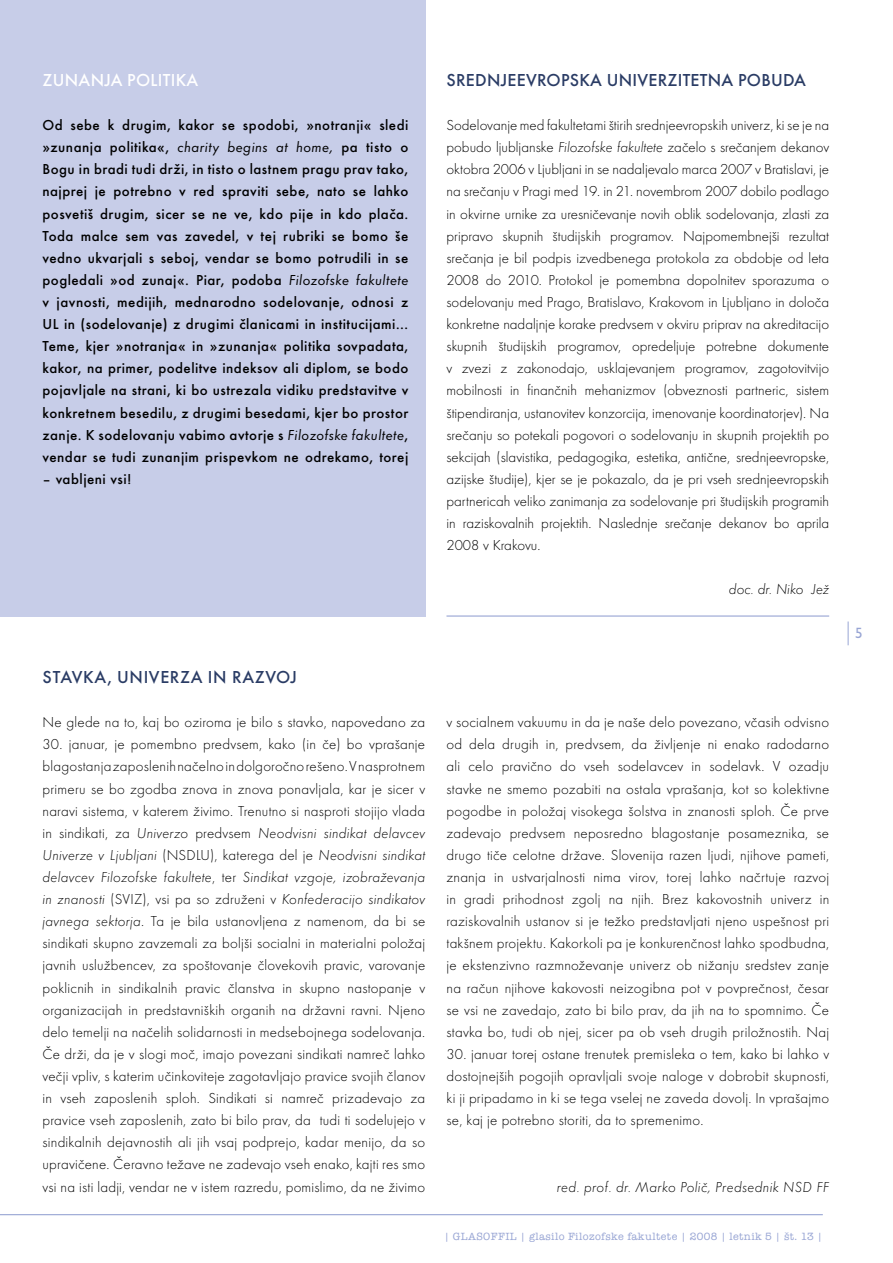
<style>
.page{position:relative;width:893px;height:1263px;background:#fff}
.page>*{position:absolute;margin:0;border:0;box-sizing:border-box;transform-origin:0 0}
.t1{font:500 18px "Futura TEE";letter-spacing:.015em;color:#2a3c65}
.t2{font:500 18px "Futura TEE";letter-spacing:.035em;color:#2a3c65}
.t3{font:500 18px "Futura TEE";letter-spacing:.015em;color:#fff}
.t4{font:15px/22px "Futura TEE Ligh";letter-spacing:.015em;color:#000;text-align:justify}
.t5{font:500 15px/22px "Futura TEE";letter-spacing:.03em;color:#000;text-align:justify}
.t6{font:15px/22px "Futura TEE Ligh Obli";letter-spacing:.015em;color:#000;text-align:justify}
.t7{font:15px "Gill Sans Roman";color:#98a5d4}
.t8{font:500 10.8px "American Typ Itc DEE";letter-spacing:.035em;color:#98a5d4}
.s1{font-family:"Futura TEE Book Obli";font-weight:400}
.s2{font-family:"Futura TEE Ligh Obli"}
.s3{font-family:"Futura TEE Ligh"}
</style>
<div class="page">
<div style="left:0;top:0;width:425px;height:617px;background:#c7cde8"></div>
<hr style="left:0;top:1214px;width:823px;height:1px;background:#98a5d4">
<svg style="left:848px;top:621px;width:1px;height:24px"></svg>
<hr style="left:446px;top:615px;width:383px;height:2px;background:#98a5d4">
<p class="t3" style="left:43px;top:69px;width:157px">Zunanja po litika</p>
<p class="t5" style="left:43px;top:114px;width:367px">Od sebe k drugim, kakor se spodobi, »notranji« sledi »zunanja politika«, <span class="s1">charity begins at home,</span> pa tisto o Bogu in bradi tudi drži, in tisto o lastnem pragu prav tako, najprej je potrebno v red spraviti sebe, nato se lahko posvetiš drugim, sicer se ne ve, kdo pije in kdo plača.<br>Toda malce sem vas zavedel, v tej rubriki se bomo še vedno ukvarjali s seboj, vendar se bomo potrudili in se pogledali »od zunaj«. Piar, podoba <span class="s1">Filozofske fakultete </span>v javnosti, medijih, mednarodno sodelovanje, odnosi z UL in (sodelovanje) z drugimi članicami in institucijami… Teme, kjer »notranja« in »zunanja« politika sovpadata, kakor, na primer, podelitve indeksov ali diplom, se bodo pojavljale na strani, ki bo ustrezala vidiku predstavitve v konkretnem besedilu, z drugimi besedami, kjer bo prostor zanje. K sodelovanju vabimo avtorje s <span class="s1">Filozofske fakultete</span>, vendar se tudi zunanjim prispevkom ne odrekamo, torej</p>
<p class="t5" style="left:43px;top:468px;width:91px">– vabljeni vsi!</p>
<p class="t1" style="left:447px;top:69px;width:361px">Srednjeevro pska un iverzitetna po buda</p>
<p class="t4" style="left:446px;top:114px;width:384px">Sodelovanje med fakultetami štirih srednjeevropskih univerz, ki se je na pobudo ljubljanske <span class="s2">Filozofske fakultete</span> začelo s srečanjem dekanov oktobra 2006 v Ljubljani in se nadaljevalo marca 2007 v Bratislavi, je na srečanju v Pragi med 19. in 21. novembrom 2007 dobilo podlago in okvirne urnike za uresničevanje novih oblik sodelovanja, zlasti za pripravo skupnih študijskih programov. Najpomembnejši rezultat srečanja je bil podpis izvedbenega protokola za obdobje od leta 2008 do 2010. Protokol je pomembna dopolnitev sporazuma o sodelovanju med Prago, Bratislavo, Krakovom in Ljubljano in določa konkretne nadaljnje korake predvsem v okviru priprav na akreditacijo skupnih študijskih programov, opredeljuje potrebne dokumente v zvezi z zakonodajo, usklajevanjem programov, zagotovitvijo mobilnosti in finančnih mehanizmov (obveznosti partneric, sistem štipendiranja, ustanovitev konzorcija, imenovanje koordinatorjev). Na srečanju so potekali pogovori o sodelovanju in skupnih projektih po sekcijah (slavistika, pedagogika, estetika, antične, srednjeevropske, azijske študije), kjer se je pokazalo, da je pri vseh srednjeevropskih partnericah veliko zanimanja za sodelovanje pri študijskih programih in raziskovalnih projektih. Naslednje srečanje dekanov bo aprila 2008 v Krakovu.</p>
<p class="t6" style="left:729px;top:578px;width:102px">doc. dr. Niko Jež</p>
<p class="t2" style="left:43px;top:666px;width:256px">Stavka, un iverza in razvoj</p>
<p class="t4" style="left:43px;top:711px;width:384px">Ne glede na to, kaj bo oziroma je bilo s stavko, napovedano za</p>
<p class="t4" style="left:43px;top:733px;width:384px">30. januar, je pomembno predvsem, kako (in če) bo vprašanje blagostanja zaposlenih načelno in dolgoročno rešeno. V nasprotnem primeru se bo zgodba znova in znova ponavljala, kar je sicer v naravi sistema, v katerem živimo. Trenutno si nasproti stojijo vlada</p>
<p class="t6" style="left:43px;top:822px;width:384px"><span class="s3">in sindikati, za</span> Univerzo <span class="s3">predvsem</span> Neodvisni sindikat delavcev Univerze v Ljubljani <span class="s3">(NSDLU), katerega del je</span> Neodvisni sindikat delavcev Filozofske fakultete<span class="s3">, ter</span> Sindikat vzgoje, izobraževanja in znanosti <span class="s3">(SVIZ), vsi pa so združeni v</span> Konfederacijo sindikatov</p>
<p class="t4" style="left:43px;top:910px;width:384px"><span class="s2">javnega sektorja</span>. Ta je bila ustanovljena z namenom, da bi se sindikati skupno zavzemali za boljši socialni in materialni položaj javnih uslužbencev, za spoštovanje človekovih pravic, varovanje poklicnih in sindikalnih pravic članstva in skupno nastopanje v organizacijah in predstavniških organih na državni ravni. Njeno delo temelji na načelih solidarnosti in medsebojnega sodelovanja.<br>Če drži, da je v slogi moč, imajo povezani sindikati namreč lahko večji vpliv, s katerim učinkoviteje zagotavljajo pravice svojih članov in vseh zaposlenih sploh. Sindikati si namreč prizadevajo za pravice vseh zaposlenih, zato bi bilo prav, da tudi ti sodelujejo v sindikalnih dejavnostih ali jih vsaj podprejo, kadar menijo, da so upravičene. Čeravno težave ne zadevajo vseh enako, kajti res smo vsi na isti ladji, vendar ne v istem razredu, pomislimo, da ne živimo</p>
<p class="t4" style="left:446px;top:711px;width:384px">v socialnem vakuumu in da je naše delo povezano, včasih odvisno od dela drugih in, predvsem, da življenje ni enako radodarno ali celo pravično do vseh sodelavcev in sodelavk. V ozadju stavke ne smemo pozabiti na ostala vprašanja, kot so kolektivne pogodbe in položaj visokega šolstva in znanosti sploh. Če prve zadevajo predvsem neposredno blagostanje posameznika, se drugo tiče celotne države. Slovenija razen ljudi, njihove pameti, znanja in ustvarjalnosti nima virov, torej lahko načrtuje razvoj in gradi prihodnost zgolj na njih. Brez kakovostnih univerz in raziskovalnih ustanov si je težko predstavljati njeno uspešnost pri takšnem projektu. Kakorkoli pa je konkurenčnost lahko spodbudna, je ekstenzivno razmnoževanje univerz ob nižanju sredstev zanje na račun njihove kakovosti neizogibna pot v povprečnost, česar se vsi ne zavedajo, zato bi bilo prav, da jih na to spomnimo. Če stavka bo, tudi ob njej, sicer pa ob vseh drugih priložnostih. Naj</p>
<p class="t4" style="left:446px;top:1043px;width:384px">30. januar torej ostane trenutek premisleka o tem, kako bi lahko v dostojnejših pogojih opravljali svoje naloge v dobrobit skupnosti, ki ji pripadamo in ki se tega vselej ne zaveda dovolj. In vprašajmo se, kaj je potrebno storiti, da to spremenimo.</p>
<p class="t6" style="left:557px;top:1175px;width:274px">red. prof. dr. Marko Polič, Predsednik NSD FF</p>
<p class="t8" style="left:444px;top:1230px;width:380px">| GLASOFFIL | glasilo Filozofske fakultete | 2008 | letnik 5 | št. 13 |</p>
<p class="t7" style="left:855px;top:624px;width:9px">5</p>
</div>
